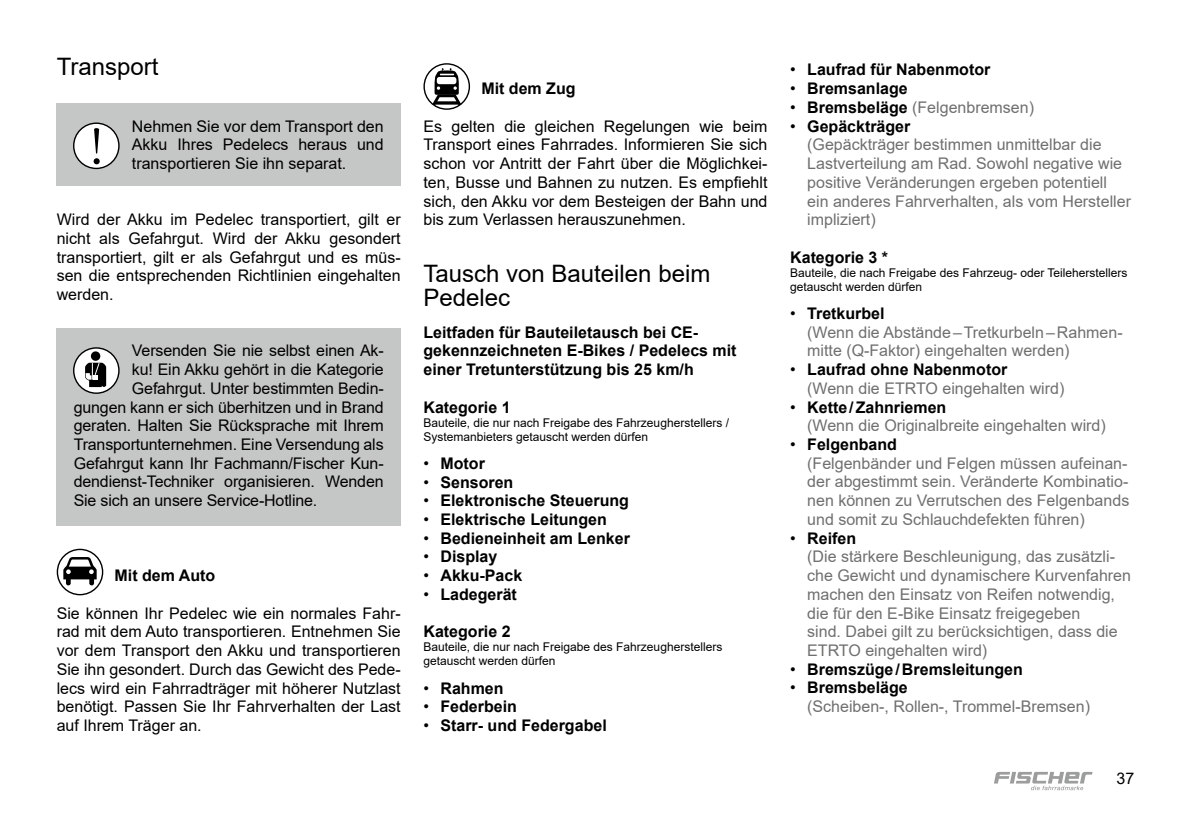
<style>
.page{position:relative;width:1191px;height:840px;background:#fff}
.page>*{position:absolute;margin:0;border:0;box-sizing:border-box;transform-origin:0 0}
.t1{font:24px/24px "Arial";color:#000}
.t2{font:16px/18.8px "Arial";letter-spacing:-.01em;color:#000;text-align:justify}
.t3{font:16px/18.8px "Arial";color:#6f6f6e}
.t4{font:700 16px/18.8px "Arial";color:#000}
.t5{font:12px/14px "Arial";color:#000}
.s1{font-weight:400}
.s2{color:#000}
.s3{font-weight:700;color:#000}
</style>
<div class="page">
<svg style="left:994px;top:771px;width:98px;height:18px"></svg>
<div style="left:57px;top:103px;width:344px;height:82px;background:#c5c6c6"></div>
<div style="left:57px;top:327px;width:344px;height:198px;background:#c5c6c6"></div>
<div style="left:74px;top:123px;width:45px;height:45px;background:#fff;border-radius:50%"></div>
<div style="left:73px;top:122px;width:47px;height:47px;border:1px solid #000;border-radius:50%"></div>
<svg style="left:94px;top:128px;width:6px;height:36px"></svg>
<svg style="left:74px;top:348px;width:45px;height:45px"></svg>
<div style="left:73px;top:347px;width:47px;height:46px;border:1px solid #000;border-radius:50%"></div>
<div style="left:91px;top:351px;width:9px;height:9px;background:#000;border-radius:50%"></div>
<svg style="left:85px;top:362px;width:21px;height:25px"></svg>
<svg style="left:57px;top:549px;width:46px;height:45px"></svg>
<svg style="left:63px;top:556px;width:34px;height:29px"></svg>
<div style="left:57px;top:548px;width:46px;height:47px;border:1px solid #000;border-radius:50%"></div>
<svg style="left:424px;top:64px;width:45px;height:45px"></svg>
<svg style="left:427px;top:68px;width:39px;height:41px"></svg>
<div style="left:423px;top:63px;width:47px;height:47px;border:1px solid #000;border-radius:50%"></div>
<h1 class="t1" style="left:57px;top:55px;width:103px">Transport</h1>
<p class="t2" style="left:132px;top:116px;width:253px">Nehmen Sie vor dem Transport den Akku Ihres Pedelecs heraus und transportieren Sie ihn separat.</p>
<p class="t2" style="left:57px;top:210px;width:345px">Wird der Akku im Pedelec transportiert, gilt er nicht als Gefahrgut. Wird der Akku gesondert transportiert, gilt er als Gefahrgut und es müs&shy;sen die entsprechenden Richtlinien eingehalten werden.</p>
<p class="t2" style="left:132px;top:341px;width:253px">Versenden Sie nie selbst einen Ak-</p>
<p class="t2" style="left:132px;top:360px;width:253px">ku! Ein Akku gehört in die Kategorie</p>
<p class="t2" style="left:132px;top:378px;width:253px">Gefahrgut. Unter bestimmten Bedin-</p>
<p class="t2" style="left:74px;top:397px;width:311px">gungen kann er sich überhitzen und in Brand</p>
<p class="t2" style="left:74px;top:416px;width:311px">geraten. Halten Sie Rücksprache mit Ihrem</p>
<p class="t2" style="left:74px;top:434px;width:311px">Transportunternehmen. Eine Versendung als</p>
<p class="t2" style="left:74px;top:453px;width:311px">Gefahrgut kann Ihr Fachmann/Fischer Kun-</p>
<p class="t2" style="left:74px;top:472px;width:311px">dendienst-Techniker organisieren. Wenden</p>
<p class="t2" style="left:74px;top:491px;width:245px">Sie sich an unsere Service-Hotline.</p>
<p class="t4" style="left:115px;top:566px;width:102px">Mit dem Auto</p>
<p class="t2" style="left:57px;top:603px;width:345px">Sie können Ihr Pedelec wie ein normales Fahr&shy;rad mit dem Auto transportieren. Entnehmen Sie vor dem Transport den Akku und transportieren Sie ihn gesondert. Durch das Gewicht des Pede&shy;lecs wird ein Fahrradträger mit höherer Nutzlast benötigt. Passen Sie Ihr Fahrverhalten der Last auf Ihrem Träger an.</p>
<p class="t4" style="left:481px;top:79px;width:96px">Mit dem Zug</p>
<p class="t2" style="left:423px;top:116px;width:345px">Es gelten die gleichen Regelungen wie beim Transport eines Fahrrades. Informieren Sie sich schon vor Antritt der Fahrt über die Möglichkei&shy;ten, Busse und Bahnen zu nutzen. Es empfiehlt sich, den Akku vor dem Besteigen der Bahn und bis zum Verlassen herauszunehmen.</p>
<h1 class="t1" style="left:423px;top:261px;width:288px">Tausch von Bauteilen beim<br>Pedelec</h1>
<p class="t4" style="left:423px;top:322px;width:315px">Leitfaden für Bauteiletausch bei CE&shy;gekennzeichneten E-Bikes / Pedelecs mit einer Tretunterstützung bis 25 km/h</p>
<p class="t4" style="left:423px;top:397px;width:89px">Kategorie 1</p>
<p class="t5" style="left:423px;top:415px;width:307px">Bauteile, die nur nach Freigabe des Fahrzeugherstellers /<br>Systemanbieters getauscht werden dürfen</p>
<p class="t4" style="left:423px;top:453px;width:63px"><span class="s1">•</span> Motor</p>
<p class="t4" style="left:423px;top:472px;width:91px"><span class="s1">•</span> Sensoren</p>
<p class="t4" style="left:423px;top:491px;width:207px"><span class="s1">•</span> Elektronische Steuerung</p>
<p class="t4" style="left:423px;top:510px;width:185px"><span class="s1">•</span> Elektrische Leitungen</p>
<p class="t4" style="left:423px;top:528px;width:208px"><span class="s1">•</span> Bedieneinheit am Lenker</p>
<p class="t4" style="left:423px;top:547px;width:75px"><span class="s1">•</span> Display</p>
<p class="t4" style="left:423px;top:566px;width:100px"><span class="s1">•</span> Akku-Pack</p>
<p class="t4" style="left:423px;top:584px;width:95px"><span class="s1">•</span> Ladegerät</p>
<p class="t4" style="left:423px;top:622px;width:89px">Kategorie 2</p>
<p class="t5" style="left:423px;top:639px;width:300px">Bauteile, die nur nach Freigabe des Fahrzeugherstellers getauscht werden dürfen</p>
<p class="t4" style="left:423px;top:678px;width:82px"><span class="s1">•</span> Rahmen</p>
<p class="t4" style="left:423px;top:697px;width:95px"><span class="s1">•</span> Federbein</p>
<p class="t4" style="left:423px;top:715px;width:185px"><span class="s1">•</span> Starr- und Federgabel</p>
<p class="t4" style="left:790px;top:61px;width:202px"><span class="s1">•</span> Laufrad für Nabenmotor</p>
<p class="t4" style="left:790px;top:79px;width:119px"><span class="s1">•</span> Bremsanlage</p>
<p class="t3" style="left:790px;top:98px;width:245px"><span class="s2">•</span> <span class="s3">Bremsbeläge</span> (Felgenbremsen)</p>
<p class="t3" style="left:807px;top:116px;width:325px;text-indent:-17px"><span class="s2">•</span> <span class="s3">Gepäckträger<br></span>(Gepäckträger bestimmen unmittelbar die Lastverteilung am Rad. Sowohl negative wie positive Veränderungen ergeben potentiell ein anderes Fahrverhalten, als vom Hersteller impliziert)</p>
<p class="t4" style="left:790px;top:248px;width:99px">Kategorie 3 *</p>
<p class="t5" style="left:790px;top:265px;width:339px">Bauteile, die nach Freigabe des Fahrzeug- oder Teileherstellers getauscht werden dürfen</p>
<p class="t3" style="left:807px;top:303px;width:317px;text-indent:-17px"><span class="s2">•</span> <span class="s3">Tretkurbel<br></span>(Wenn die Abstände–Tretkurbeln–Rahmen&shy;mitte (Q-Faktor) eingehalten werden)</p>
<p class="t3" style="left:807px;top:360px;width:258px;text-indent:-17px"><span class="s2">•</span> <span class="s3">Laufrad ohne Nabenmotor<br></span>(Wenn die ETRTO eingehalten wird)</p>
<p class="t3" style="left:807px;top:397px;width:300px;text-indent:-17px"><span class="s2">•</span> <span class="s3">Kette/Zahnriemen<br></span>(Wenn die Originalbreite eingehalten wird)</p>
<p class="t3" style="left:807px;top:434px;width:323px;text-indent:-17px"><span class="s2">•</span> <span class="s3">Felgenband<br></span>(Felgenbänder und Felgen müssen aufeinan&shy;der abgestimmt sein. Veränderte Kombinatio&shy;nen können zu Verrutschen des Felgenbands und somit zu Schlauchdefekten führen)</p>
<p class="t3" style="left:807px;top:528px;width:325px;text-indent:-17px"><span class="s2">•</span> <span class="s3">Reifen<br></span>(Die stärkere Beschleunigung, das zusätzli&shy;che Gewicht und dynamischere Kurvenfahren machen den Einsatz von Reifen notwendig, die für den E-Bike Einsatz freigegeben<br>sind. Dabei gilt zu berücksichtigen, dass die ETRTO eingehalten wird)</p>
<p class="t4" style="left:790px;top:659px;width:234px"><span class="s1">•</span> Bremszüge/Bremsleitungen</p>
<p class="t3" style="left:807px;top:678px;width:284px;text-indent:-17px"><span class="s2">•</span> <span class="s3">Bremsbeläge<br></span>(Scheiben-, Rollen-, Trommel-Bremsen)</p>
<p class="t2" style="left:1116px;top:768px;width:19px">37</p>
</div>
